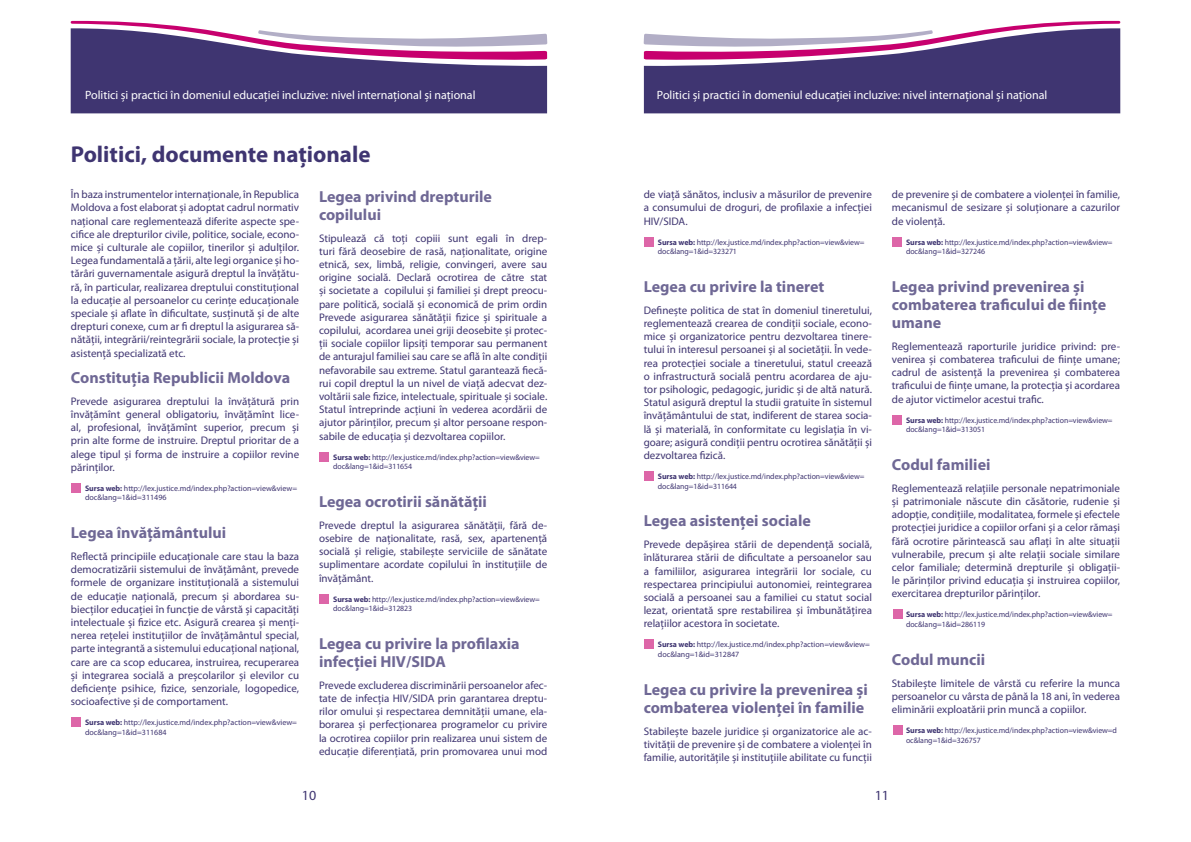
<style>
.page{position:relative;width:1191px;height:842px;background:#fff}
.page>*{position:absolute;margin:0;border:0;box-sizing:border-box;transform-origin:0 0}
.t1{font:700 23px "Myriad Pro";color:#3f3571}
.t2{font:700 16px/18px "Myriad Pro";color:#6f6895}
.t3{font:14px "Myriad Pro";color:#3f3571}
.t4{font:12px "Myriad Pro";color:#fff}
.t5{font:11px/13.2px "Myriad Pro";color:#3f3571;text-align:justify}
.t6{font:8px/9.6px "Myriad Pro";letter-spacing:-.005em;color:#3f3571}
.s1{font-weight:700}
</style>
<div class="page">
<svg style="left:71px;top:21px;width:122px;height:7px"></svg>
<svg style="left:71px;top:28px;width:476px;height:85px;background:#6b588b"></svg>
<svg style="left:643px;top:21px;width:477px;height:38px"></svg>
<svg style="left:644px;top:28px;width:476px;height:85px;background:#6b588b"></svg>
<div style="left:71px;top:483px;width:10px;height:10px;background:#dd66a8"></div>
<div style="left:71px;top:717px;width:10px;height:10px;background:#dd66a8"></div>
<div style="left:319px;top:452px;width:10px;height:10px;background:#dd66a8"></div>
<div style="left:319px;top:594px;width:10px;height:10px;background:#dd66a8"></div>
<div style="left:643px;top:237px;width:10px;height:10px;background:#dd66a8"></div>
<div style="left:643px;top:471px;width:10px;height:10px;background:#dd66a8"></div>
<div style="left:643px;top:639px;width:10px;height:10px;background:#dd66a8"></div>
<div style="left:891px;top:237px;width:10px;height:10px;background:#dd66a8"></div>
<div style="left:891px;top:415px;width:10px;height:10px;background:#dd66a8"></div>
<div style="left:893px;top:609px;width:10px;height:10px;background:#dd66a8"></div>
<div style="left:893px;top:725px;width:10px;height:10px;background:#dd66a8"></div>
<p class="t4" style="left:85px;top:88px;width:392px">Politici și practici în domeniul educației incluzive: nivel internaţional și naţional</p>
<p class="t4" style="left:657px;top:88px;width:392px">Politici și practici în domeniul educației incluzive: nivel internaţional și naţional</p>
<h1 class="t1" style="left:71px;top:139px;width:301px">Politici, documente naţionale</h1>
<p class="t5" style="left:71px;top:188px;width:230px">În baza instrumentelor internaţionale, în Republica Moldova a fost elaborat și adoptat cadrul normativ naţional care reglementează diferite aspecte spe&shy;cifice ale drepturilor civile, politice, sociale, econo&shy;mice și culturale ale copiilor, tinerilor și adulţilor.<br>Legea fundamentală a țării, alte legi organice și ho&shy;tărâri guvernamentale asigură dreptul la învăţătu&shy;ră, în particular, realizarea dreptului constituţional la educaţie al persoanelor cu cerinţe educaționale speciale și aflate în dificultate, susţinută și de alte drepturi conexe, cum ar fi dreptul la asigurarea să&shy;nătăţii, integrării/reintegrării sociale, la protecţie și asistență specializată etc.</p>
<h2 class="t2" style="left:71px;top:368px;width:221px">Constituţia Republicii Moldova</h2>
<p class="t5" style="left:71px;top:394px;width:230px">Prevede asigurarea dreptului la învăţătură prin învăţămînt general obligatoriu, învăţămînt lice&shy;al, profesional, învăţămînt superior, precum și prin alte forme de instruire. Dreptul prioritar de a alege tipul și forma de instruire a copiilor revine părinţilor.</p>
<p class="t6" style="left:85px;top:483px;width:214px"><span class="s1">Sursa web:</span> http://lex.justice.md/index.php?action=view&amp;view= doc&amp;lang=1&amp;id=311496</p>
<h2 class="t2" style="left:71px;top:523px;width:157px">Legea învăţământului</h2>
<p class="t5" style="left:71px;top:549px;width:230px">Reflectă principiile educaţionale care stau la baza democratizării sistemului de învăţământ, prevede formele de organizare instituţională a sistemului de educaţie naţională, precum și abordarea su&shy;biecţilor educaţiei în funcţie de vârstă și capacităţi intelectuale și fizice etc. Asigură crearea și menţi&shy;nerea reţelei instituţiilor de învăţământul special, parte integrantă a sistemului educaţional naţional, care are ca scop educarea, instruirea, recuperarea și integrarea socială a preșcolarilor și elevilor cu deficienţe psihice, fizice, senzoriale, logopedice, socioafective și de comportament.</p>
<p class="t6" style="left:85px;top:718px;width:213px"><span class="s1">Sursa web:</span> http://lex.justice.md/index.php?action=view&amp;view= doc&amp;lang=1&amp;id=311684</p>
<h2 class="t2" style="left:319px;top:187px;width:175px">Legea privind drepturile copilului</h2>
<p class="t5" style="left:319px;top:231px;width:230px">Stipulează că toţi copiii sunt egali în drep&shy;turi fără deosebire de rasă, naţionalitate, origine etnică, sex, limbă, religie, convingeri, avere sau origine socială. Declară ocrotirea de către stat și societate a copilului și familiei și drept preocu&shy;pare politică, socială și economică de prim ordin Prevede asigurarea sănătăţii fizice și spirituale a copilului, acordarea unei griji deosebite și protec&shy;ţii sociale copiilor lipsiţi temporar sau permanent de anturajul familiei sau care se află în alte condiţii nefavorabile sau extreme. Statul garantează fiecă&shy;rui copil dreptul la un nivel de viaţă adecvat dez&shy;voltării sale fizice, intelectuale, spirituale și sociale.<br>Statul întreprinde acţiuni în vederea acordării de ajutor părinţilor, precum și altor persoane respon&shy;sabile de educaţia și dezvoltarea copiilor.</p>
<p class="t6" style="left:333px;top:452px;width:208px"><span class="s1">Sursa web:</span> http://lex.justice.md/index.php?action=view&amp;view= doc&amp;lang=1&amp;id=311654</p>
<h2 class="t2" style="left:319px;top:492px;width:169px">Legea ocrotirii sănătăţii</h2>
<p class="t5" style="left:319px;top:518px;width:230px">Prevede dreptul la asigurarea sănătăţii, fără de&shy;osebire de naţionalitate, rasă, sex, apartenenţă socială și religie, stabilește serviciile de sănătate suplimentare acordate copilului în instituţiile de învăţământ.</p>
<p class="t6" style="left:333px;top:594px;width:208px"><span class="s1">Sursa web:</span> http://lex.justice.md/index.php?action=view&amp;view= doc&amp;lang=1&amp;id=312823</p>
<h2 class="t2" style="left:319px;top:634px;width:202px">Legea cu privire la profilaxia infecţiei HIV/SIDA</h2>
<p class="t5" style="left:319px;top:678px;width:230px">Prevede excluderea discriminării persoanelor afec&shy;tate de infecţia HIV/SIDA prin garantarea dreptu&shy;rilor omului și respectarea demnităţii umane, ela&shy;borarea și perfecţionarea programelor cu privire la ocrotirea copiilor prin realizarea unui sistem de educaţie diferenţiată, prin promovarea unui mod</p>
<p class="t5" style="left:643px;top:188px;width:230px">de viaţă sănătos, inclusiv a măsurilor de prevenire a consumului de droguri, de profilaxie a infecţiei HIV/SIDA.</p>
<p class="t6" style="left:658px;top:237px;width:208px"><span class="s1">Sursa web:</span> http://lex.justice.md/index.php?action=view&amp;view= doc&amp;lang=1&amp;id=323271</p>
<h2 class="t2" style="left:643px;top:277px;width:182px">Legea cu privire la tineret</h2>
<p class="t5" style="left:643px;top:303px;width:230px">Definește politica de stat în domeniul tineretului, reglementează crearea de condiţii sociale, econo&shy;mice și organizatorice pentru dezvoltarea tinere&shy;tului în interesul persoanei și al societăţii. În vede&shy;rea protecţiei sociale a tineretului, statul creează o infrastructură socială pentru acordarea de aju&shy;tor psihologic, pedagogic, juridic și de altă natură.<br>Statul asigură dreptul la studii gratuite în sistemul învăţământului de stat, indiferent de starea socia&shy;lă și materială, în conformitate cu legislaţia în vi&shy;goare; asigură condiţii pentru ocrotirea sănătăţii și dezvoltarea fizică.</p>
<p class="t6" style="left:658px;top:471px;width:208px"><span class="s1">Sursa web:</span> http://lex.justice.md/index.php?action=view&amp;view= doc&amp;lang=1&amp;id=311644</p>
<h2 class="t2" style="left:643px;top:511px;width:169px">Legea asistenţei sociale</h2>
<p class="t5" style="left:643px;top:538px;width:230px">Prevede depășirea stării de dependenţă socială, înlăturarea stării de dificultate a persoanelor sau a familiilor, asigurarea integrării lor sociale, cu respectarea principiului autonomiei, reintegrarea socială a persoanei sau a familiei cu statut social lezat, orientată spre restabilirea și îmbunătăţirea relaţiilor acestora în societate.</p>
<p class="t6" style="left:658px;top:640px;width:214px"><span class="s1">Sursa web:</span> http://lex.justice.md/index.php?action=view&amp;view= doc&amp;lang=1&amp;id=312847</p>
<h2 class="t2" style="left:643px;top:680px;width:226px">Legea cu privire la prevenirea și combaterea violenţei în familie</h2>
<p class="t5" style="left:643px;top:724px;width:230px">Stabilește bazele juridice și organizatorice ale ac&shy;tivităţii de prevenire și de combatere a violenţei în familie, autorităţile și instituţiile abilitate cu funcţii</p>
<p class="t5" style="left:891px;top:188px;width:230px">de prevenire și de combatere a violenţei în familie, mecanismul de sesizare și soluţionare a cazurilor de violenţă.</p>
<p class="t6" style="left:906px;top:237px;width:208px"><span class="s1">Sursa web:</span> http://lex.justice.md/index.php?action=view&amp;view= doc&amp;lang=1&amp;id=327246</p>
<h2 class="t2" style="left:891px;top:277px;width:216px">Legea privind prevenirea și combaterea traficului de fiinţe umane</h2>
<p class="t5" style="left:891px;top:339px;width:230px">Reglementează raporturile juridice privind: pre&shy;venirea și combaterea traficului de fiinţe umane; cadrul de asistenţă la prevenirea și combaterea traficului de fiinţe umane, la protecţia și acordarea de ajutor victimelor acestui trafic.</p>
<p class="t6" style="left:906px;top:415px;width:208px"><span class="s1">Sursa web:</span> http://lex.justice.md/index.php?action=view&amp;view= doc&amp;lang=1&amp;id=313051</p>
<h2 class="t2" style="left:891px;top:455px;width:100px">Codul familiei</h2>
<p class="t5" style="left:891px;top:481px;width:230px">Reglementează relaţiile personale nepatrimoniale și patrimoniale născute din căsătorie, rudenie și adopţie, condiţiile, modalitatea, formele și efectele protecţiei juridice a copiilor orfani și a celor rămași fără ocrotire părintească sau aflaţi în alte situaţii vulnerabile, precum și alte relaţii sociale similare celor familiale; determină drepturile și obligaţii&shy;le părinţilor privind educaţia și instruirea copiilor, exercitarea drepturilor părinţilor.</p>
<p class="t6" style="left:906px;top:610px;width:208px"><span class="s1">Sursa web:</span> http://lex.justice.md/index.php?action=view&amp;view= doc&amp;lang=1&amp;id=286119</p>
<h2 class="t2" style="left:891px;top:650px;width:95px">Codul muncii</h2>
<p class="t5" style="left:891px;top:676px;width:230px">Stabilește limitele de vârstă cu referire la munca persoanelor cu vârsta de până la 18 ani, în vederea eliminării exploatării prin muncă a copiilor.</p>
<p class="t6" style="left:906px;top:725px;width:212px"><span class="s1">Sursa web:</span> http://lex.justice.md/index.php?action=view&amp;view=d oc&amp;lang=1&amp;id=326757</p>
<p class="t3" style="left:302px;top:786px;width:16px">10</p>
<p class="t3" style="left:874px;top:786px;width:16px">11</p>
</div>
